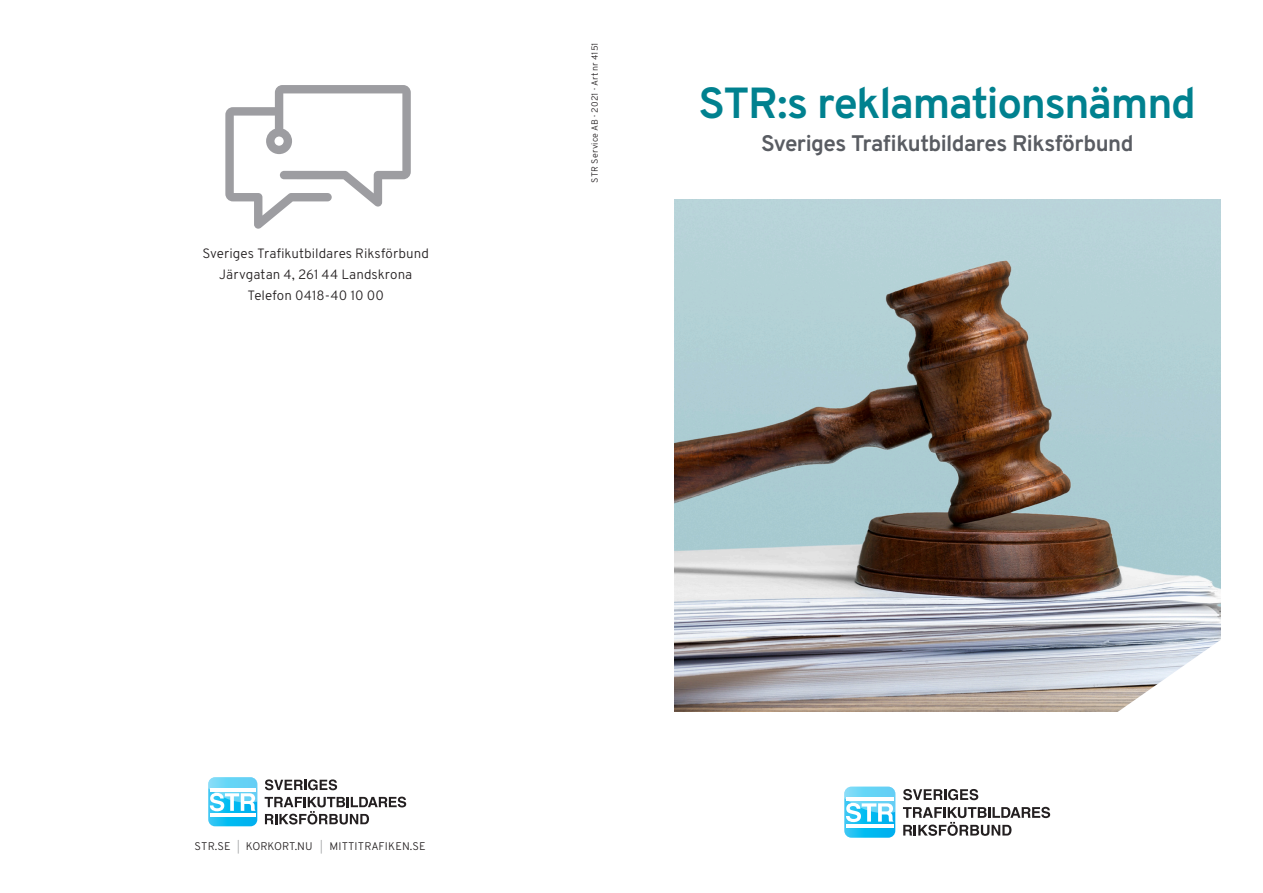
<style>
.page{position:relative;width:1263px;height:893px;background:#fff}
.page>*{position:absolute;margin:0;border:0;box-sizing:border-box;transform-origin:0 0}
.t1{font:700 43.5px "Overpass";letter-spacing:-.03em;color:#00818f}
.t2{font:700 22.5px "Overpass";letter-spacing:-.025em;color:#595c62}
.t3{font:300 13.5px/21px "Overpass";letter-spacing:.01em;color:#231f20;text-align:center}
.t4{font:300 11.1px "Overpass";letter-spacing:.01em;color:#231f20}
.t5{font:300 9px "Overpass";letter-spacing:.02em;color:#231f20}
.s1{font-size:9.45px;color:#939598}
</style>
<div class="page">
<img style="left:674px;top:200px;width:546px;height:512px">
<svg style="left:903px;top:789px;width:75px;height:11px"></svg>
<svg style="left:844px;top:787px;width:51px;height:51px"></svg>
<svg style="left:903px;top:807px;width:147px;height:29px"></svg>
<svg style="left:1112px;top:638px;width:109px;height:74px"></svg>
<svg style="left:265px;top:779px;width:72px;height:11px"></svg>
<svg style="left:208px;top:777px;width:49px;height:49px"></svg>
<svg style="left:265px;top:797px;width:141px;height:27px"></svg>
<svg style="left:225px;top:85px;width:186px;height:144px"></svg>
<p class="t3" style="left:203px;top:243px;width:228px">Sveriges Trafikutbildares Riksförbund<br>Järvgatan 4, 261 44 Landskrona<br>Telefon 0418-40 10 00</p>
<p class="t5" style="left:588px;top:183px;width:142px;rotate:-90deg">STR Service AB ∙ 2021 ∙ Art nr 4151</p>
<h1 class="t1" style="left:698px;top:71px;width:499px">STR:s reklamationsnämnd</h1>
<h2 class="t2" style="left:761px;top:127px;width:374px">Sveriges Trafikutbildares Riksförbund</h2>
<p class="t4" style="left:195px;top:839px;width:233px">STR.SE <span class="s1">|</span> KORKORT.NU <span class="s1">|</span> MITTITRAFIKEN.SE</p>
</div>
